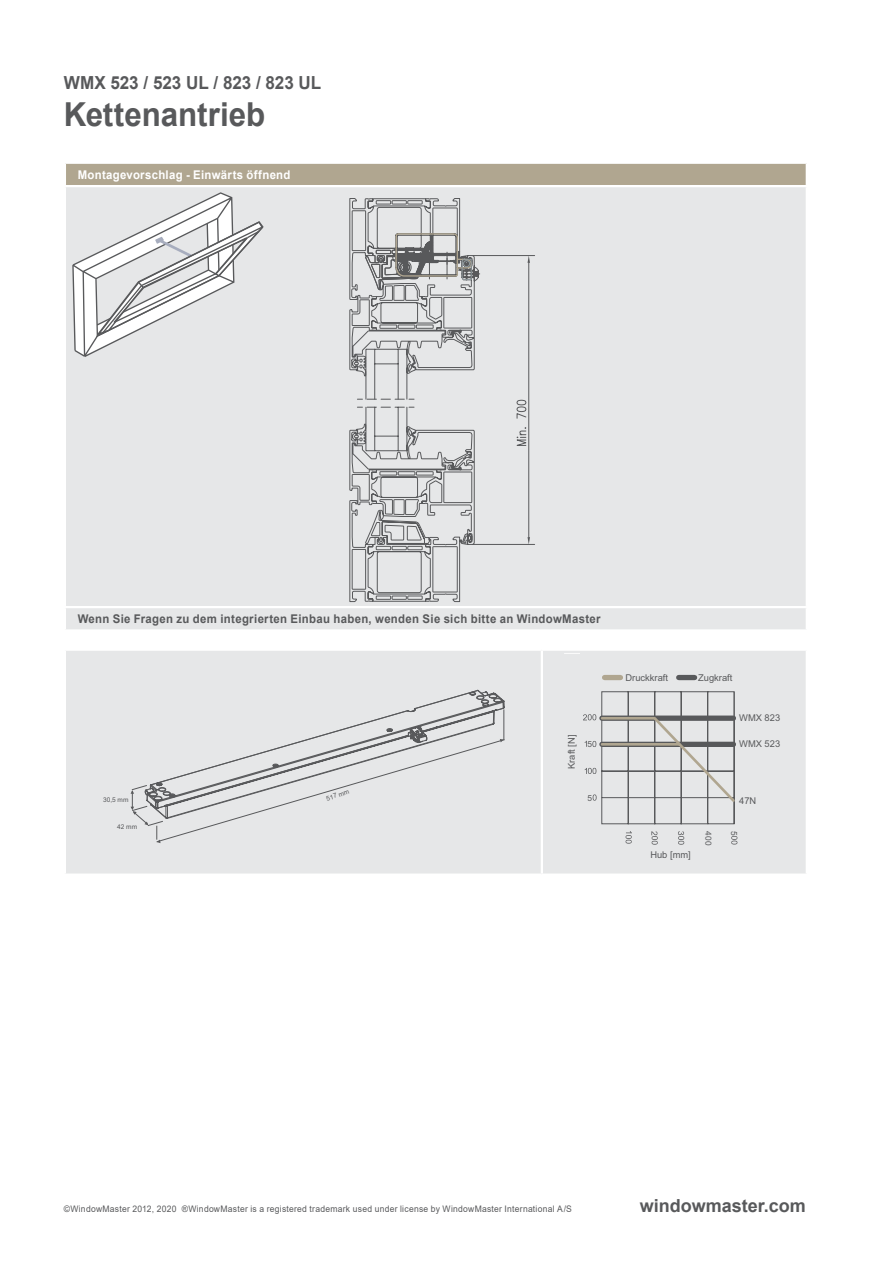
<style>
.page{position:relative;width:893px;height:1263px;background:#fff}
.page>*{position:absolute;margin:0;border:0;box-sizing:border-box;transform-origin:0 0}
.t1{font:700 33px "Arial";letter-spacing:-.005em;color:#58595b;scale:.95 1}
.t2{font:700 18px "Arial";color:#58595b;scale:.95 1}
.t3{font:700 18px "Arial";color:#58595b}
.t4{font:700 12px "Arial";letter-spacing:.03em;color:#58595b;scale:.95 1}
.t5{font:700 12px "Arial";letter-spacing:.025em;color:#fff;scale:.95 1}
.t6{font:9.3px "Arial";color:#58595b}
.t7{font:9px "Arial";letter-spacing:.03em;color:#58595b;scale:.95 1}
.t8{font:8.4px "Arial";color:#58595b}
.t9{font:6.6px "Arial";color:#58595b}
</style>
<div class="page">
<div style="left:66px;top:651px;width:740px;height:222px;background:#e6e7e8"></div>
<hr style="left:541px;top:651px;width:2px;height:222px;background:#fff">
<svg style="left:131px;top:690px;width:373px;height:153px;background:#dcddde"></svg>
<div style="left:65px;top:163px;width:742px;height:23px;background:#b0a690"></div>
<div style="left:66px;top:187px;width:740px;height:442px;background:#e6e7e8"></div>
<hr style="left:64px;top:164px;width:2px;height:21px;background:#fff">
<hr style="left:64px;top:162px;width:744px;height:2px;background:#fff">
<hr style="left:806px;top:164px;width:2px;height:21px;background:#fff">
<hr style="left:64px;top:185px;width:744px;height:2px;background:#fff">
<hr style="left:64px;top:606px;width:744px;height:2px;background:#fff">
<svg style="left:350px;top:246px;width:185px;height:356px;background:#d6d7d9"></svg>
<svg style="left:527px;top:537px;width:3px;height:7px"></svg>
<svg style="left:527px;top:256px;width:3px;height:7px"></svg>
<svg style="left:515px;top:400px;width:12px;height:46px"></svg>
<svg style="left:350px;top:198px;width:130px;height:201px;background:#c7c8c9"></svg>
<svg style="left:72px;top:192px;width:192px;height:165px"></svg>
<svg style="left:731px;top:836px;width:6px;height:8px"></svg>
<div style="left:679px;top:675px;width:16px;height:5px;background:#58595b"></div>
<svg style="left:651px;top:831px;width:7px;height:14px"></svg>
<svg style="left:626px;top:831px;width:6px;height:13px"></svg>
<svg style="left:678px;top:831px;width:6px;height:14px"></svg>
<svg style="left:583px;top:691px;width:154px;height:134px;background:#d1d1d2"></svg>
<div style="left:605px;top:675px;width:15px;height:5px;background:#b0a690"></div>
<h2 class="t2" style="left:64px;top:70px;width:273px">WMX 523 / 523 UL / 823 / 823 UL</h2>
<h1 class="t1" style="left:64px;top:91px;width:214px">Kettenantrieb</h1>
<h3 class="t5" style="left:78px;top:166px;width:226px">Montagevorschlag - Einwärts öffnend</h3>
<h3 class="t4" style="left:78px;top:610px;width:552px">Wenn Sie Fragen zu dem integrierten Einbau haben, wenden Sie sich bitte an WindowMaster</h3>
<p class="t9" style="left:103px;top:795px;width:27px">30,5 mm</p>
<p class="t9" style="left:325px;top:794px;width:25px;rotate:-19deg">517 mm</p>
<p class="t9" style="left:117px;top:822px;width:21px">42 mm</p>
<p class="t6" style="left:565px;top:769px;width:36px;rotate:-90deg">Kraft [N]</p>
<p class="t8" style="left:587px;top:738px;width:6px">5</p>
<p class="t8" style="left:588px;top:792px;width:6px">5</p>
<p class="t6" style="left:625px;top:671px;width:44px">Druckkraft</p>
<p class="t6" style="left:698px;top:671px;width:36px">Zugkraft</p>
<p class="t6" style="left:739px;top:711px;width:42px">WMX 823</p>
<p class="t6" style="left:739px;top:738px;width:42px">WMX 523</p>
<p class="t6" style="left:650px;top:849px;width:42px">Hub [mm]</p>
<p class="t8" style="left:714px;top:831px;width:16px;rotate:90deg">400</p>
<p class="t6" style="left:739px;top:795px;width:19px">47N</p>
<p class="t8" style="left:740px;top:831px;width:6px;rotate:90deg">5</p>
<p class="t7" style="left:64px;top:1202px;width:536px">©WindowMaster 2012, 2020 ®WindowMaster is a registered trademark used under license by WindowMaster International A/S</p>
<h2 class="t3" style="left:640px;top:1193px;width:168px">windowmaster.com</h2>
</div>
